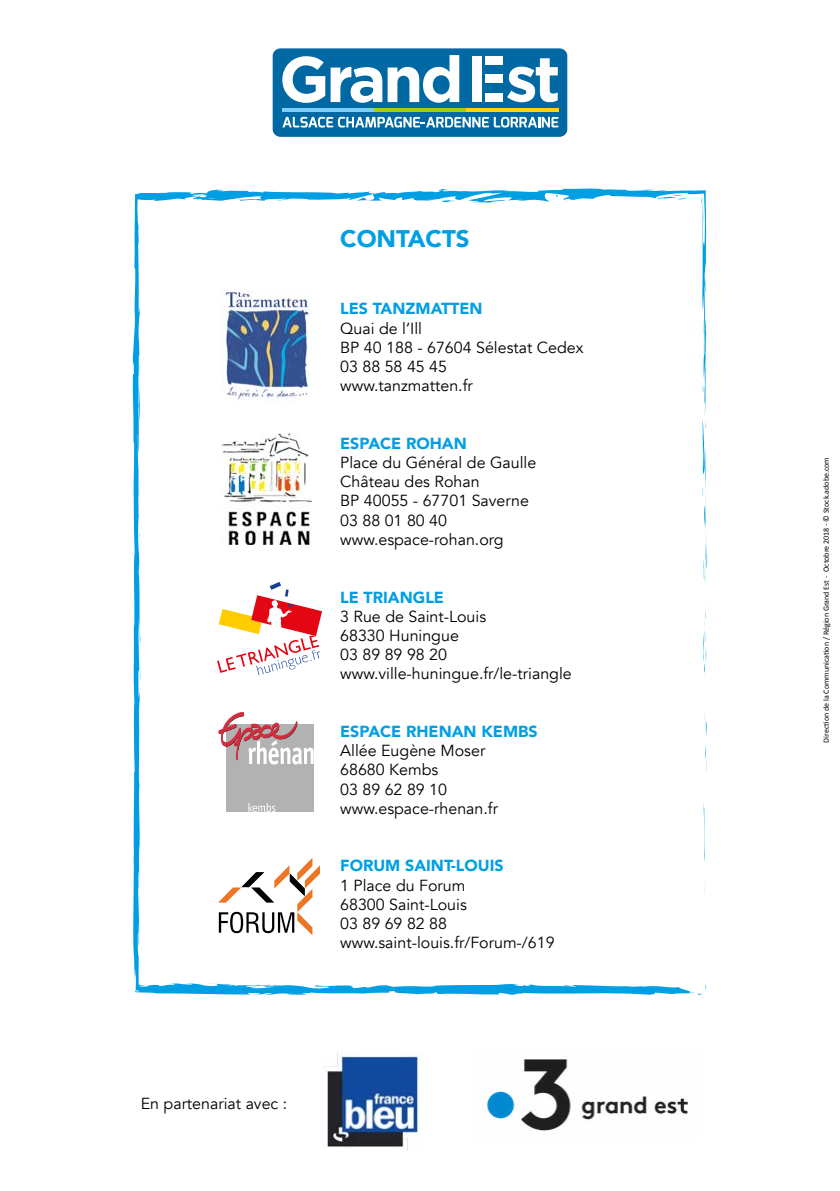
<style>
.page{position:relative;width:840px;height:1191px;background:#fff}
.page>*{position:absolute;margin:0;border:0;box-sizing:border-box;transform-origin:0 0}
.t1{font:900 24px "Avenir";color:#009fe3}
.t2{font:16px/19.2px "Avenir";color:#000}
.t3{font:900 16px "Avenir";color:#009fe3}
.t4{font:8px "Calibri";color:#000}
</style>
<div class="page">
<svg style="left:705px;top:716px;width:1px;height:43px"></svg>
<svg style="left:705px;top:611px;width:1px;height:53px"></svg>
<svg style="left:132px;top:188px;width:573px;height:807px"></svg>
<svg style="left:187px;top:195px;width:15px;height:5px"></svg>
<svg style="left:139px;top:779px;width:1px;height:12px"></svg>
<svg style="left:702px;top:384px;width:5px;height:199px"></svg>
<svg style="left:702px;top:263px;width:4px;height:87px"></svg>
<svg style="left:702px;top:357px;width:4px;height:16px"></svg>
<svg style="left:643px;top:189px;width:47px;height:10px"></svg>
<svg style="left:440px;top:200px;width:16px;height:2px"></svg>
<svg style="left:697px;top:980px;width:9px;height:15px"></svg>
<svg style="left:139px;top:660px;width:1px;height:21px"></svg>
<div style="left:271px;top:47px;width:297px;height:91px;background:#0068a3;border-radius:9px"></div>
<div style="left:270px;top:46px;width:299px;height:93px;border:2px solid #fff;border-radius:9px"></div>
<svg style="left:282px;top:117px;width:276px;height:11px"></svg>
<svg style="left:282px;top:55px;width:177px;height:48px"></svg>
<svg style="left:507px;top:58px;width:50px;height:44px"></svg>
<div style="left:484px;top:93px;width:18px;height:9px;background:#fff"></div>
<div style="left:485px;top:75px;width:17px;height:8px;background:#fff"></div>
<div style="left:485px;top:57px;width:17px;height:8px;background:#fff"></div>
<div style="left:471px;top:57px;width:10px;height:45px;background:#fff"></div>
<hr style="left:282px;top:108px;width:92px;height:3px;background:#7ccef5">
<hr style="left:374px;top:108px;width:92px;height:3px;background:#afca0b">
<hr style="left:466px;top:108px;width:92px;height:3px;background:#ffd500">
<img style="left:221px;top:433px;width:90px;height:112px">
<img style="left:221px;top:291px;width:91px;height:110px">
<div style="left:226px;top:724px;width:87px;height:88px;background:#b3b2b2"></div>
<svg style="left:248px;top:803px;width:27px;height:9px"></svg>
<svg style="left:219px;top:712px;width:94px;height:64px"></svg>
<img style="left:323px;top:1052px;width:97px;height:98px">
<img style="left:487px;top:1059px;width:203px;height:73px">
<svg style="left:217px;top:582px;width:105px;height:93px"></svg>
<svg style="left:218px;top:857px;width:102px;height:78px"></svg>
<h1 class="t1" style="left:340px;top:218px;width:131px">CONTACTS</h1>
<p class="t3" style="left:340px;top:295px;width:144px">LES TANZMATTEN</p>
<p class="t2" style="left:340px;top:319px;width:245px">Quai de l’Ill<br>BP 40 188 - 67604 Sélestat Cedex<br>03 88 58 45 45 www.tanzmatten.fr</p>
<p class="t3" style="left:340px;top:429px;width:128px">ESPACE ROHAN</p>
<p class="t2" style="left:340px;top:453px;width:197px">Place du Général de Gaulle<br>Château des Rohan<br>BP 40055 - 67701 Saverne<br>03 88 01 80 40 www.espace-rohan.org</p>
<p class="t3" style="left:340px;top:583px;width:105px">LE TRIANGLE</p>
<p class="t2" style="left:340px;top:607px;width:233px">3 Rue de Saint-Louis<br>68330 Huningue<br>03 89 89 98 20 www.ville-huningue.fr/le-triangle</p>
<p class="t3" style="left:340px;top:717px;width:199px">ESPACE RHENAN KEMBS</p>
<p class="t2" style="left:340px;top:741px;width:159px">Allée Eugène Moser<br>68680 Kembs<br>03 89 62 89 10 www.espace-rhenan.fr</p>
<p class="t3" style="left:340px;top:852px;width:165px">FORUM SAINT-LOUIS</p>
<p class="t2" style="left:340px;top:875px;width:216px">1 Place du Forum<br>68300 Saint-Louis<br>03 89 69 82 88 www.saint-louis.fr/Forum-/619</p>
<p class="t2" style="left:141px;top:1093px;width:148px">En partenariat avec :</p>
<p class="t4" style="left:820px;top:742px;width:287px;rotate:-90deg">Direction de la Communication / Région Grand Est - Octobre 2018 - © Stock.adobe.com</p>
</div>
